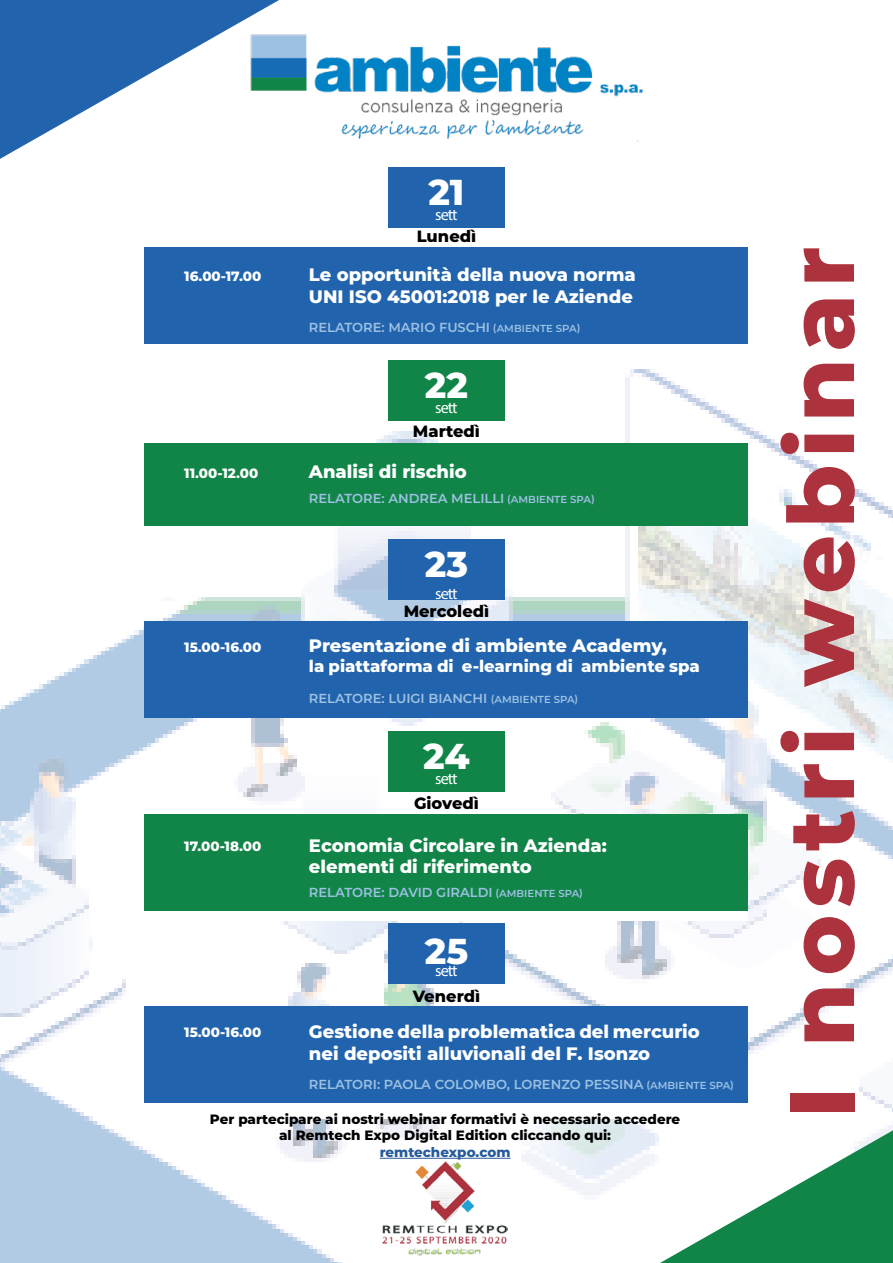
<style>
.page{position:relative;width:893px;height:1263px;background:#fff}
.page>*{position:absolute;margin:0;border:0;box-sizing:border-box;transform-origin:0 0}
.t1{font:800 91.5px "Montserrat";letter-spacing:.075em;color:#ac323d}
.t2{font:800 36px "Montserrat";color:#fff}
.t3{font:800 18px/21.6px "Montserrat";color:#fff}
.t4{font:800 16.5px "Montserrat";color:#fff}
.t5{font:800 16.2px "Montserrat";color:#000}
.t6{font:16.2px "Myriad Pro";letter-spacing:-.06em;color:#fff}
.t7{font:800 13.5px/16.2px "Montserrat";color:#000;text-align:center}
.t8{font:800 13.5px "Montserrat";color:#fff}
.t9{font:800 13.5px "Montserrat";color:#275b9b}
.t10{font:600 13.05px "Montserrat";color:#9dc1e3}
.s1{font-size:10.2px}
</style>
<div class="page">
<img style="left:0;top:369px;width:893px;height:894px">
<div style="left:144px;top:621px;width:604px;height:96px;background:#2164ad"></div>
<div style="left:144px;top:1022px;width:604px;height:97px;background:#fff"></div>
<div style="left:144px;top:824px;width:604px;height:96px;background:#fff"></div>
<img style="left:279px;top:34px;width:364px;height:108px">
<img style="left:383px;top:1161px;width:125px;height:96px">
<div style="left:144px;top:247px;width:604px;height:97px;background:#2164ad"></div>
<div style="left:144px;top:443px;width:604px;height:82px;background:#118548"></div>
<div style="left:144px;top:1006px;width:604px;height:97px;background:#2164ad"></div>
<div style="left:144px;top:814px;width:604px;height:97px;background:#118548"></div>
<div style="left:388px;top:167px;width:117px;height:60px;background:#2164ad"></div>
<div style="left:388px;top:360px;width:117px;height:61px;background:#118548"></div>
<div style="left:388px;top:540px;width:117px;height:60px;background:#2164ad"></div>
<div style="left:388px;top:923px;width:117px;height:60px;background:#2164ad"></div>
<div style="left:388px;top:731px;width:117px;height:60px;background:#118548"></div>
<hr style="left:380px;top:1158px;width:131px;height:1px;background:#275b9b">
<svg style="left:0;top:0;width:279px;height:159px"></svg>
<svg style="left:660px;top:1130px;width:233px;height:133px"></svg>
<h2 class="t2" style="left:428px;top:166px;width:38px">21</h2>
<p class="t6" style="left:435px;top:205px;width:24px">sett</p>
<p class="t5" style="left:417px;top:224px;width:61px">Lunedì</p>
<p class="t8" style="left:184px;top:266px;width:79px">16.00-17.00</p>
<p class="t3" style="left:309px;top:263px;width:328px">Le opportunità della nuova norma<br>UNI ISO 45001:2018 per le Aziende</p>
<p class="t10" style="left:309px;top:318px;width:273px">RELATORE: MARIO FUSCHI <span class="s1">(AMBIENTE SPA)</span></p>
<h2 class="t2" style="left:425px;top:359px;width:45px">22</h2>
<p class="t6" style="left:435px;top:398px;width:24px">sett</p>
<p class="t5" style="left:413px;top:420px;width:69px">Martedì</p>
<p class="t8" style="left:184px;top:463px;width:76px">11.00-12.00</p>
<p class="t3" style="left:309px;top:460px;width:159px">Analisi di rischio</p>
<p class="t10" style="left:309px;top:489px;width:287px">RELATORE: ANDREA MELILLI <span class="s1">(AMBIENTE SPA)</span></p>
<h2 class="t2" style="left:425px;top:538px;width:45px">23</h2>
<p class="t6" style="left:435px;top:584px;width:24px">sett</p>
<p class="t5" style="left:404px;top:599px;width:87px">Mercoledì</p>
<p class="t8" style="left:184px;top:637px;width:79px">15.00-16.00</p>
<p class="t3" style="left:309px;top:634px;width:360px">Presentazione di ambiente Academy,</p>
<p class="t4" style="left:309px;top:654px;width:392px">la piattaforma di e-learning di ambiente spa</p>
<p class="t10" style="left:309px;top:689px;width:271px">RELATORE: LUIGI BIANCHI <span class="s1">(AMBIENTE SPA)</span></p>
<h2 class="t2" style="left:423px;top:730px;width:48px">24</h2>
<p class="t6" style="left:435px;top:769px;width:24px">sett</p>
<p class="t5" style="left:414px;top:792px;width:66px">Giovedì</p>
<p class="t8" style="left:184px;top:836px;width:79px">17.00-18.00</p>
<p class="t3" style="left:309px;top:833px;width:299px">Economia Circolare in Azienda: elementi di riferimento</p>
<p class="t10" style="left:309px;top:883px;width:276px">RELATORE: DAVID GIRALDI <span class="s1">(AMBIENTE SPA)</span></p>
<h2 class="t2" style="left:425px;top:925px;width:45px">25</h2>
<p class="t6" style="left:435px;top:961px;width:24px">sett</p>
<p class="t5" style="left:413px;top:985px;width:69px">Venerdì</p>
<p class="t8" style="left:184px;top:1023px;width:79px">15.00-16.00</p>
<p class="t3" style="left:309px;top:1020px;width:392px">Gestione della problematica del mercurio nei depositi alluvionali del F. Isonzo</p>
<p class="t10" style="left:309px;top:1075px;width:427px">RELATORI: PAOLA COLOMBO, LORENZO PESSINA <span class="s1">(AMBIENTE SPA)</span></p>
<p class="t7" style="left:210px;top:1110px;width:472px">Per partecipare ai nostri webinar formativi è necessario accedere al Remtech Expo Digital Edition cliccando qui:</p>
<p class="t9" style="left:380px;top:1142px;width:132px">remtechexpo.com</p>
<h1 class="t1" style="left:754px;top:1118px;width:873px;rotate:-90deg">I nostri webinar</h1>
</div>
